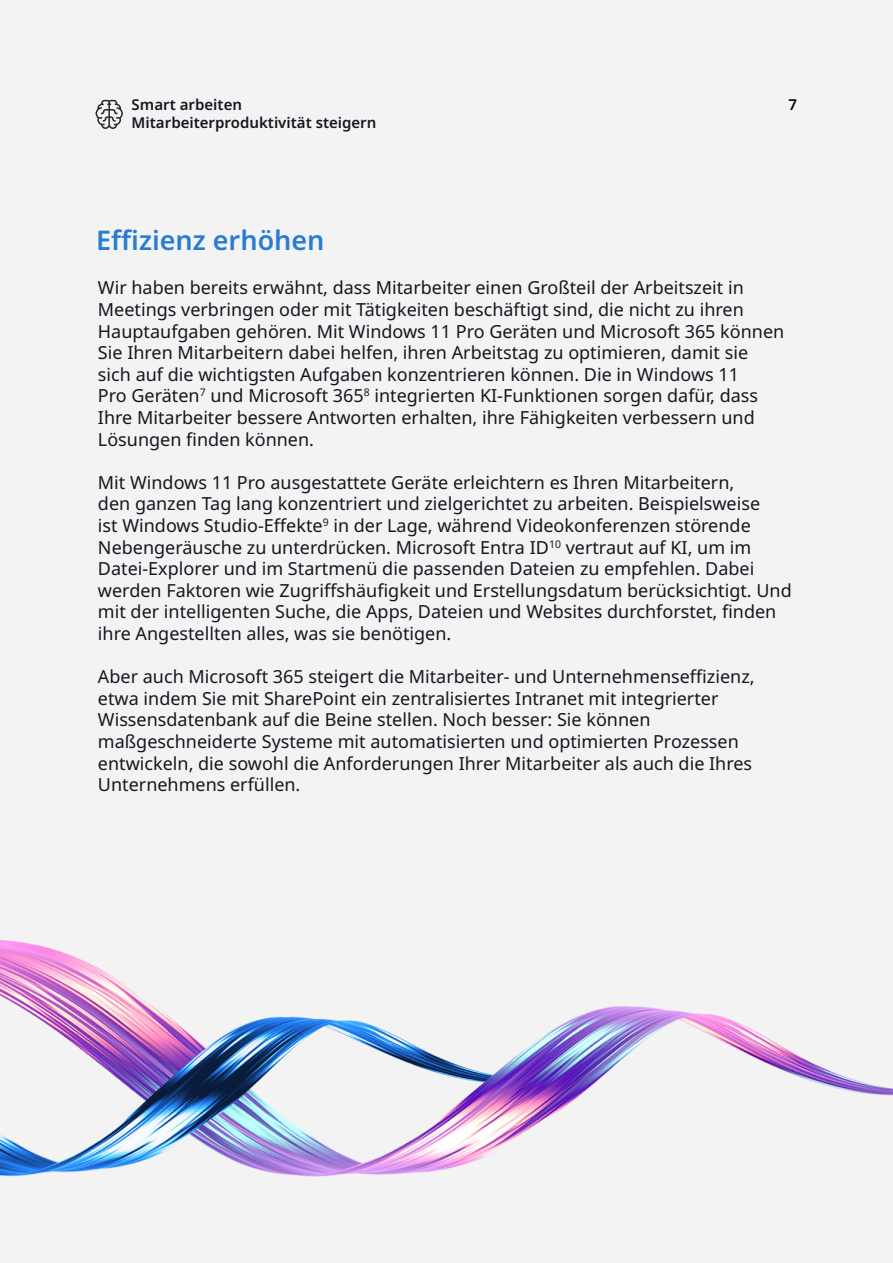
<style>
.page{position:relative;width:893px;height:1263px;background:#f3f3f3}
.page>*{position:absolute;margin:0;border:0;box-sizing:border-box;transform-origin:0 0}
.B1_Content_Subheader{font:600 27px "Noto Sans";color:#2a7cd0}
.H4_Paragraph_1{font:18px/21.6px "Noto Sans";color:#13171f}
.H3_Subheader{font:600 15px "Noto Sans";color:#13171f}
.B1_Content_Subheader-2{font:600 15px "Noto Sans";color:#040503}
</style>
<div class="page">
<img style="left:1px;top:939px;width:891px;height:237px">
<svg style="left:95px;top:100px;width:28px;height:29px"></svg>
<h2 class="H3_Subheader" style="left:132px;top:94px;width:112px">Smart arbeiten</h2>
<h2 class="H3_Subheader" style="left:132px;top:112px;width:246px">Mitarbeiterproduktivität steigern</h2>
<h3 class="B1_Content_Subheader" style="left:96px;top:221px;width:230px">Effizienz erhöhen</h3>
<h3 class="B1_Content_Subheader-2" style="left:788px;top:94px;width:10px">7</h3>
<h3 class="H4_Paragraph_1" style="left:98px;top:277px;width:688px">Wir haben bereits erwähnt, dass Mitarbeiter einen Großteil der Arbeitszeit in Meetings verbringen oder mit Tätigkeiten beschäftigt sind, die nicht zu ihren Hauptaufgaben gehören. Mit Windows 11 Pro Geräten und Microsoft 365 können Sie Ihren Mitarbeitern dabei helfen, ihren Arbeitstag zu optimieren, damit sie sich auf die wichtigsten Aufgaben konzentrieren können. Die in Windows 11<br>Pro Geräten<sup>7</sup> und Microsoft 365<sup>8</sup> integrierten KI-Funktionen sorgen dafür, dass Ihre Mitarbeiter bessere Antworten erhalten, ihre Fähigkeiten verbessern und Lösungen finden können.</h3>
<h3 class="H4_Paragraph_1" style="left:98px;top:472px;width:695px">Mit Windows 11 Pro ausgestattete Geräte erleichtern es Ihren Mitarbeitern,<br>den ganzen Tag lang konzentriert und zielgerichtet zu arbeiten. Beispielsweise<br>ist Windows Studio-Effekte<sup>9</sup> in der Lage, während Videokonferenzen störende Nebengeräusche zu unterdrücken. Microsoft Entra ID<sup>10</sup> vertraut auf KI, um im Datei-Explorer und im Startmenü die passenden Dateien zu empfehlen. Dabei werden Faktoren wie Zugriffshäufigkeit und Erstellungsdatum berücksichtigt. Und mit der intelligenten Suche, die Apps, Dateien und Websites durchforstet, finden ihre Angestellten alles, was sie benötigen.</h3>
<h3 class="H4_Paragraph_1" style="left:98px;top:666px;width:658px">Aber auch Microsoft 365 steigert die Mitarbeiter- und Unternehmenseffizienz, etwa indem Sie mit SharePoint ein zentralisiertes Intranet mit integrierter Wissensdatenbank auf die Beine stellen. Noch besser: Sie können maßgeschneiderte Systeme mit automatisierten und optimierten Prozessen entwickeln, die sowohl die Anforderungen Ihrer Mitarbeiter als auch die Ihres Unternehmens erfüllen.</h3>
</div>
